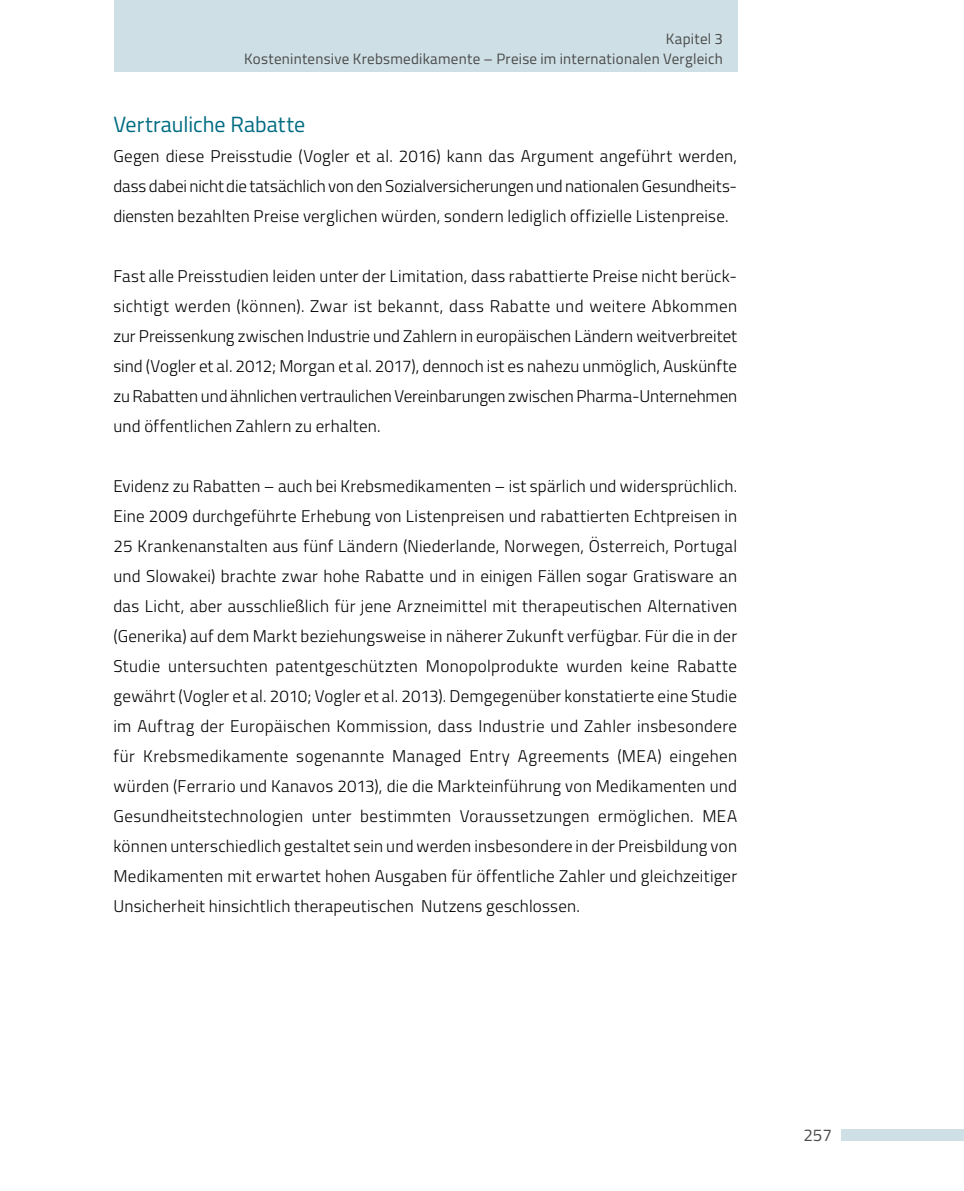
<style>
.page{position:relative;width:964px;height:1191px;background:#fff}
.page>*{position:absolute;margin:0;border:0;box-sizing:border-box;transform-origin:0 0}
.t1{font:22px "Titillium";color:#006c82}
.t2{font:300 17px/30px "Titillium";letter-spacing:.01em;color:#000;text-align:justify}
.t3{font:17px "Titillium";color:#4a4a49}
.t4{font:15px/20px "Titillium";letter-spacing:.015em;color:#4a4a49;text-align:right}
</style>
<div class="page">
<div style="left:114px;top:0;width:624px;height:71px;background:#cedfe6"></div>
<div style="left:841px;top:1129px;width:123px;height:11px;background:#cedfe6"></div>
<p class="t4" style="left:244px;top:28px;width:480px">Kapitel 3<br>Kostenintensive Krebsmedikamente – Preise im internationalen Vergleich</p>
<p class="t1" style="left:113px;top:108px;width:193px">Vertrauliche Rabatte</p>
<p class="t2" style="left:113px;top:140px;width:625px">Gegen diese Preisstudie (Vogler et al. 2016) kann das Argument angeführt werden, dass dabei nicht die tatsächlich von den Sozialversicherungen und nationalen Gesundheits&shy;diensten bezahlten Preise verglichen würden, sondern lediglich offizielle Listenpreise.</p>
<p class="t2" style="left:113px;top:260px;width:625px">Fast alle Preisstudien leiden unter der Limitation, dass rabattierte Preise nicht berück&shy;sichtigt werden (können). Zwar ist bekannt, dass Rabatte und weitere Abkommen zur Preissenkung zwischen Industrie und Zahlern in europäischen Ländern weitverbreitet sind (Vogler et al. 2012; Morgan et al. 2017), dennoch ist es nahezu unmöglich, Auskünfte zu Rabatten und ähnlichen vertraulichen Vereinbarungen zwischen Pharma-Unternehmen und öffentlichen Zahlern zu erhalten.</p>
<p class="t2" style="left:113px;top:470px;width:625px">Evidenz zu Rabatten – auch bei Krebsmedikamenten – ist spärlich und widersprüchlich.<br>Eine 2009 durchgeführte Erhebung von Listenpreisen und rabattierten Echtpreisen in 25 Krankenanstalten aus fünf Ländern (Niederlande, Norwegen, Österreich, Portugal und Slowakei) brachte zwar hohe Rabatte und in einigen Fällen sogar Gratisware an das Licht, aber ausschließlich für jene Arzneimittel mit therapeutischen Alternativen (Generika) auf dem Markt beziehungsweise in näherer Zukunft verfügbar. Für die in der Studie untersuchten patentgeschützten Monopolprodukte wurden keine Rabatte gewährt (Vogler et al. 2010; Vogler et al. 2013). Demgegenüber konstatierte eine Studie im Auftrag der Europäischen Kommission, dass Industrie und Zahler insbesondere für Krebsmedikamente sogenannte Managed Entry Agreements (MEA) eingehen würden (Ferrario und Kanavos 2013), die die Markteinführung von Medikamenten und Gesundheitstechnologien unter bestimmten Voraussetzungen ermöglichen. MEA können unterschiedlich gestaltet sein und werden insbesondere in der Preisbildung von Medikamenten mit erwartet hohen Ausgaben für öffentliche Zahler und gleichzeitiger Unsicherheit hinsichtlich therapeutischen Nutzens geschlossen.</p>
<p class="t3" style="left:803px;top:1122px;width:30px">257</p>
</div>
